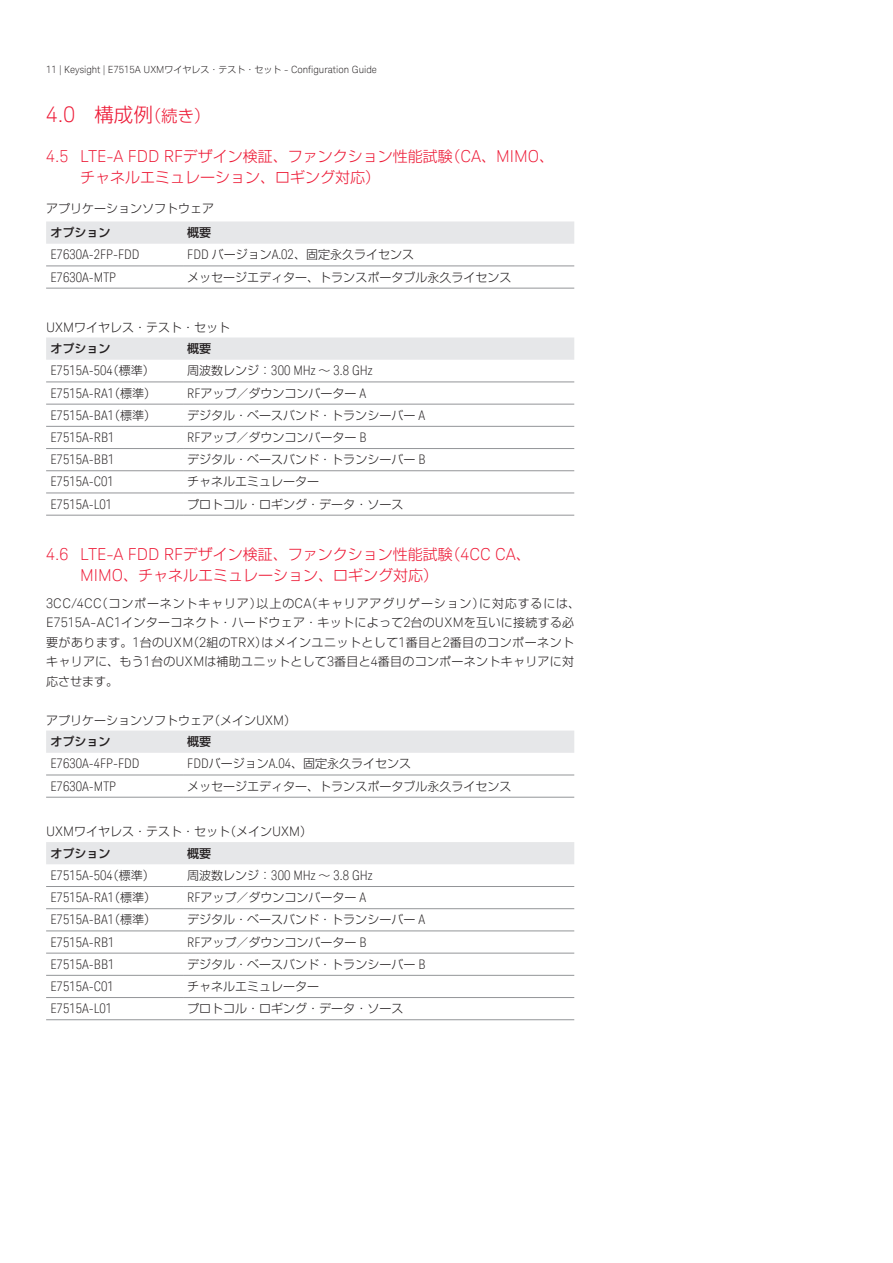
<style>
.page{position:relative;width:893px;height:1263px;background:#fff}
.page>*{position:absolute;margin:0;border:0;box-sizing:border-box;transform-origin:0 0}
.t1{font:300 19.5px "Shin Go Pro";color:#ed1a36}
.t2{font:300 15px/21px "Shin Go Pro";color:#ed1a36}
.t3{font:300 condensed 13.2px "Keysight Sans";color:#231f20}
.t4{font:300 12px/21.3px "Shin Go Pro";color:#231f20}
.t5{font:300 12px/19.5px "Shin Go Pro";letter-spacing:.025em;color:#231f20}
.t6{font:500 12px "Shin Go Pro";color:#231f20}
.t7{font:300 9.9px "Keysight Sans";color:#231f20}
.s1{font-family:"Shin Go Pro";font-size:9px}
.s2{font-family:"Keysight Sans";font-size:21.45px}
.s3{font-size:16.5px}
.s4{font-family:"Keysight Sans";font-size:16.5px}
.s5{font-family:"Keysight Sans";font-stretch:condensed;font-size:13.2px}
.s6{font-family:"Keysight Sans";font-size:13.2px}
.s7{font-weight:500}
.s8{font-family:"Shin Go Pro";font-stretch:normal;font-size:12px}
</style>
<div class="page">
<div style="left:46px;top:221px;width:528px;height:23px;background:#e6e7e9"></div>
<hr style="left:46px;top:266px;width:137px;height:1px;background:#939598">
<hr style="left:46px;top:288px;width:137px;height:1px;background:#939598">
<hr style="left:183px;top:266px;width:391px;height:1px;background:#939598">
<hr style="left:183px;top:288px;width:391px;height:1px;background:#939598">
<div style="left:46px;top:337px;width:528px;height:23px;background:#e6e7e9"></div>
<hr style="left:46px;top:382px;width:137px;height:1px;background:#939598">
<hr style="left:183px;top:382px;width:391px;height:1px;background:#939598">
<hr style="left:46px;top:404px;width:137px;height:1px;background:#939598">
<hr style="left:183px;top:404px;width:391px;height:1px;background:#939598">
<hr style="left:46px;top:426px;width:137px;height:1px;background:#939598">
<hr style="left:183px;top:426px;width:391px;height:1px;background:#939598">
<hr style="left:46px;top:448px;width:137px;height:1px;background:#939598">
<hr style="left:183px;top:448px;width:391px;height:1px;background:#939598">
<hr style="left:46px;top:470px;width:137px;height:1px;background:#939598">
<hr style="left:183px;top:470px;width:391px;height:1px;background:#939598">
<hr style="left:46px;top:493px;width:137px;height:1px;background:#939598">
<hr style="left:46px;top:515px;width:137px;height:1px;background:#939598">
<hr style="left:183px;top:493px;width:391px;height:1px;background:#939598">
<hr style="left:183px;top:515px;width:391px;height:1px;background:#939598">
<div style="left:46px;top:730px;width:528px;height:23px;background:#e6e7e9"></div>
<hr style="left:46px;top:775px;width:137px;height:1px;background:#939598">
<hr style="left:46px;top:797px;width:137px;height:1px;background:#939598">
<hr style="left:183px;top:775px;width:391px;height:1px;background:#939598">
<hr style="left:183px;top:797px;width:391px;height:1px;background:#939598">
<div style="left:46px;top:842px;width:528px;height:22px;background:#e6e7e9"></div>
<hr style="left:46px;top:886px;width:137px;height:1px;background:#939598">
<hr style="left:183px;top:886px;width:391px;height:1px;background:#939598">
<hr style="left:46px;top:908px;width:137px;height:1px;background:#939598">
<hr style="left:183px;top:908px;width:391px;height:1px;background:#939598">
<hr style="left:46px;top:930px;width:137px;height:1px;background:#939598">
<hr style="left:183px;top:930px;width:391px;height:1px;background:#939598">
<hr style="left:46px;top:953px;width:137px;height:1px;background:#939598">
<hr style="left:183px;top:953px;width:391px;height:1px;background:#939598">
<hr style="left:46px;top:975px;width:137px;height:1px;background:#939598">
<hr style="left:183px;top:975px;width:391px;height:1px;background:#939598">
<hr style="left:46px;top:997px;width:137px;height:1px;background:#939598">
<hr style="left:46px;top:1019px;width:137px;height:1px;background:#939598">
<hr style="left:183px;top:997px;width:391px;height:1px;background:#939598">
<hr style="left:183px;top:1019px;width:391px;height:1px;background:#939598">
<p class="t7" style="left:46px;top:64px;width:332px">11 | Keysight | E7515A UXM<span class="s1">ワイヤレス・テスト・セット</span> - Configuration Guide</p>
<h1 class="t1" style="left:46px;top:98px;width:166px"><span class="s2">4.0</span>　構成例<span class="s3">（続き）</span></h1>
<p class="t2" style="left:80px;top:144px;width:475px;text-indent:-34px"><span class="s4">4.5 LTE-A FDD RF</span>デザイン検証、ファンクション性能試験（<span class="s4">CA</span>、<span class="s4">MIMO</span>、チャネルエミュレーション、ロギング対応）</p>
<p class="t4" style="left:46px;top:196px;width:170px">アプリケーションソフトウェア</p>
<p class="t6" style="left:50px;top:223px;width:61px">オプション</p>
<p class="t6" style="left:187px;top:223px;width:25px">概要</p>
<p class="t3" style="left:50px;top:247px;width:91px">E7630A-2FP-FDD</p>
<p class="t4" style="left:187px;top:243px;width:228px"><span class="s5">FDD</span> バージョン<span class="s5">A.02</span>、固定永久ライセンス</p>
<p class="t3" style="left:50px;top:269px;width:67px">E7630A-MTP</p>
<p class="t4" style="left:187px;top:265px;width:325px">メッセージエディター、トランスポータブル永久ライセンス</p>
<p class="t4" style="left:50px;top:315px;width:181px;text-indent:-4px"><span class="s6">UXM</span>ワイヤレス・テスト・セット<span class="s7">オプション</span></p>
<p class="t6" style="left:187px;top:339px;width:25px">概要</p>
<p class="t3" style="left:50px;top:363px;width:106px">E7515A-504<span class="s8">（標準）</span></p>
<p class="t3" style="left:187px;top:363px;width:187px"><span class="s8">周波数レンジ：</span>300 MHz <span class="s8">～</span> 3.8 GHz</p>
<p class="t3" style="left:50px;top:385px;width:107px">E7515A-RA1<span class="s8">（標準）</span></p>
<p class="t4" style="left:187px;top:381px;width:181px"><span class="s5">RF</span>アップ／ダウンコンバーター <span class="s5">A</span></p>
<p class="t3" style="left:50px;top:407px;width:107px">E7515A-BA1<span class="s8">（標準）</span></p>
<p class="t4" style="left:187px;top:403px;width:239px">デジタル・ベースバンド・トランシーバー <span class="s5">A</span></p>
<p class="t3" style="left:50px;top:429px;width:66px">E7515A-RB1</p>
<p class="t4" style="left:187px;top:425px;width:181px"><span class="s5">RF</span>アップ／ダウンコンバーター <span class="s5">B</span></p>
<p class="t3" style="left:50px;top:452px;width:66px">E7515A-BB1</p>
<p class="t4" style="left:187px;top:447px;width:240px">デジタル・ベースバンド・トランシーバー <span class="s5">B</span></p>
<p class="t3" style="left:50px;top:474px;width:65px">E7515A-C01</p>
<p class="t4" style="left:187px;top:470px;width:133px">チャネルエミュレーター</p>
<p class="t3" style="left:50px;top:496px;width:63px">E7515A-L01</p>
<p class="t4" style="left:187px;top:492px;width:217px">プロトコル・ロギング・データ・ソース</p>
<p class="t2" style="left:80px;top:542px;width:452px;text-indent:-34px"><span class="s4">4.6 LTE-A FDD RF</span>デザイン検証、ファンクション性能試験（<span class="s4">4CC CA</span>、<br><span class="s4">MIMO</span>、チャネルエミュレーション、ロギング対応）</p>
<p class="t5" style="left:46px;top:592px;width:536px"><span class="s6">3CC/4CC</span>（コンポーネントキャリア）以上の<span class="s6">CA</span>（キャリアアグリゲーション）に対応するには、<span class="s6">E7515A-AC1</span>インターコネクト・ハードウェア・キットによって<span class="s6">2</span>台の<span class="s6">UXM</span>を互いに接続する必要があります。<span class="s6">1</span>台の<span class="s6">UXM</span>（<span class="s6">2</span>組の<span class="s6">TRX</span>）はメインユニットとして<span class="s6">1</span>番目と<span class="s6">2</span>番目のコンポーネントキャリアに、もう<span class="s6">1</span>台の<span class="s6">UXM</span>は補助ユニットとして<span class="s6">3</span>番目と<span class="s6">4</span>番目のコンポーネントキャリアに対応させます。</p>
<p class="t4" style="left:50px;top:708px;width:247px;text-indent:-4px">アプリケーションソフトウェア（メイン<span class="s6">UXM</span>）<span class="s7">オプション</span></p>
<p class="t6" style="left:187px;top:732px;width:25px">概要</p>
<p class="t3" style="left:50px;top:756px;width:91px">E7630A-4FP-FDD</p>
<p class="t4" style="left:187px;top:752px;width:225px"><span class="s5">FDD</span>バージョン<span class="s5">A.04</span>、固定永久ライセンス</p>
<p class="t3" style="left:50px;top:778px;width:67px">E7630A-MTP</p>
<p class="t4" style="left:187px;top:774px;width:325px">メッセージエディター、トランスポータブル永久ライセンス</p>
<p class="t4" style="left:50px;top:820px;width:263px;text-indent:-4px"><span class="s6">UXM</span>ワイヤレス・テスト・セット（メイン<span class="s6">UXM</span>）<span class="s7">オプション</span></p>
<p class="t6" style="left:187px;top:843px;width:25px">概要</p>
<p class="t3" style="left:50px;top:867px;width:106px">E7515A-504<span class="s8">（標準）</span></p>
<p class="t3" style="left:187px;top:867px;width:187px"><span class="s8">周波数レンジ：</span>300 MHz <span class="s8">～</span> 3.8 GHz</p>
<p class="t3" style="left:50px;top:890px;width:107px">E7515A-RA1<span class="s8">（標準）</span></p>
<p class="t4" style="left:187px;top:885px;width:181px"><span class="s5">RF</span>アップ／ダウンコンバーター <span class="s5">A</span></p>
<p class="t3" style="left:50px;top:912px;width:107px">E7515A-BA1<span class="s8">（標準）</span></p>
<p class="t4" style="left:187px;top:908px;width:239px">デジタル・ベースバンド・トランシーバー <span class="s5">A</span></p>
<p class="t3" style="left:50px;top:934px;width:66px">E7515A-RB1</p>
<p class="t4" style="left:187px;top:930px;width:181px"><span class="s5">RF</span>アップ／ダウンコンバーター <span class="s5">B</span></p>
<p class="t3" style="left:50px;top:956px;width:66px">E7515A-BB1</p>
<p class="t4" style="left:187px;top:952px;width:240px">デジタル・ベースバンド・トランシーバー <span class="s5">B</span></p>
<p class="t3" style="left:50px;top:978px;width:65px">E7515A-C01</p>
<p class="t4" style="left:187px;top:974px;width:133px">チャネルエミュレーター</p>
<p class="t3" style="left:50px;top:1001px;width:63px">E7515A-L01</p>
<p class="t4" style="left:187px;top:996px;width:217px">プロトコル・ロギング・データ・ソース</p>
</div>
